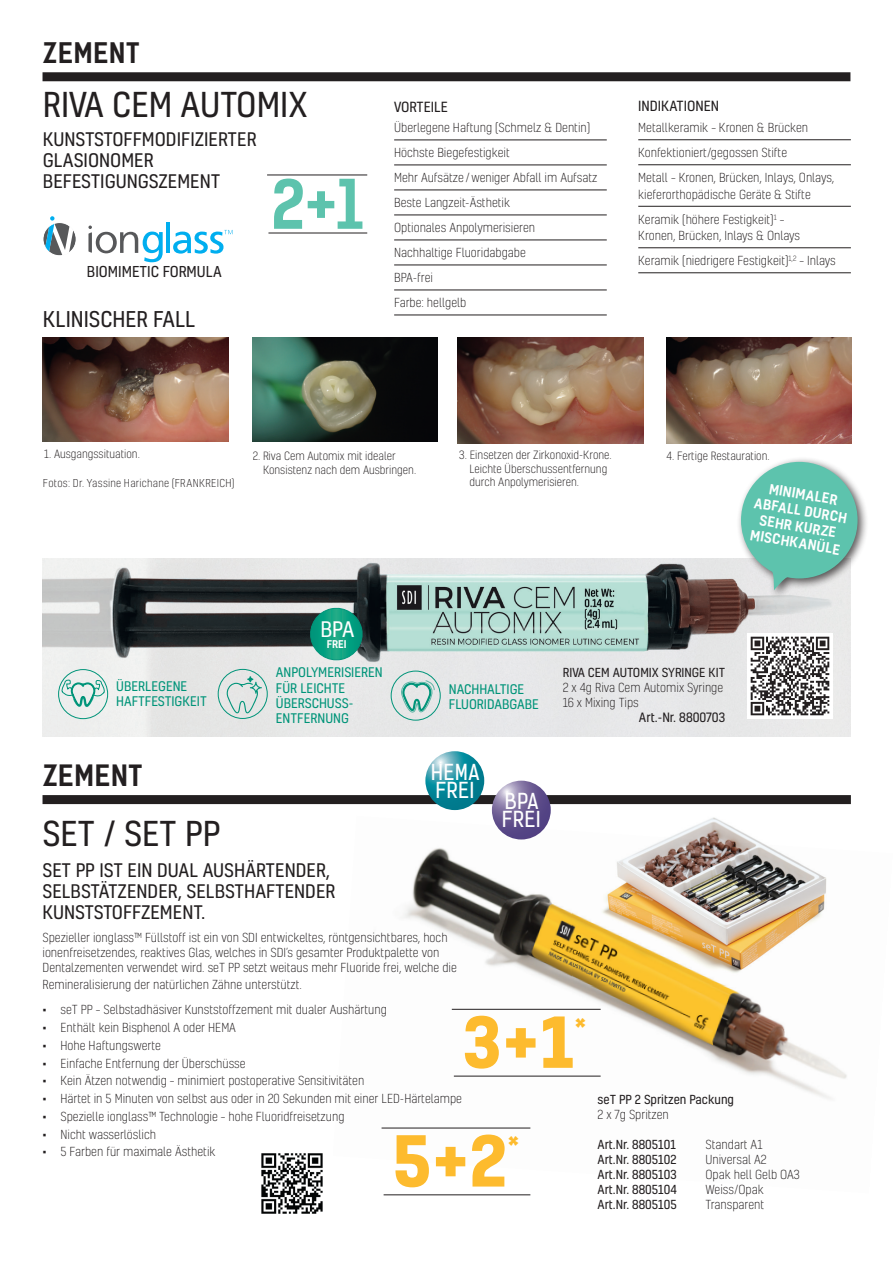
<style>
.page{position:relative;width:893px;height:1263px;background:#fff}
.page>*{position:absolute;margin:0;border:0;box-sizing:border-box;transform-origin:0 0}
.t1{font:700 67.35px "Kelson";color:#fdbb2e}
.t2{font:700 64.8px "Kelson Sans";color:#5dc3ad}
.t3{font:33px "Kelson";color:#231f20}
.t4{font:700 28.05px "Kelson Sans";letter-spacing:.015em;color:#231f20}
.t5{font:700 27px "Kelson Sans";letter-spacing:.02em;color:#231f20}
.t6{font:21px/18px "Kelson Sans";letter-spacing:.015em;color:#fff}
.t7{font:20.85px "Kelson";color:#231f20}
.t8{font:20.55px "Kelson";color:#fff}
.t9{font:18px/21px "Kelson";color:#231f20}
.t10{font:14.4px "Kelson";color:#231f20}
.t11{font:500 13.5px/16.2px "Kelson";color:#fff;text-align:center}
.t12{font:13.5px "Kelson";color:#231f20}
.t13{font:12.75px/15.3px "Kelson";color:#009479}
.t14{font:12.3px "Kelson";color:#231f20}
.t15{font:300 12px/25px "Kelson";color:#231f20}
.t16{font:12px "Kelson";color:#231f20}
.t17{font:300 10.95px/13.8px "Kelson";color:#231f20}
.t18{font:300 10.5px "Kelson";letter-spacing:.02em;color:#231f20}
.t19{font:500 10.35px "Kelson";color:#fff}
.s1{font-weight:700}
</style>
<div class="page">
<hr style="left:638px;top:139px;width:213px;height:1px;background:#231f20">
<hr style="left:638px;top:164px;width:213px;height:1px;background:#231f20">
<hr style="left:638px;top:206px;width:213px;height:1px;background:#231f20">
<hr style="left:638px;top:247px;width:213px;height:1px;background:#231f20">
<hr style="left:638px;top:272px;width:213px;height:1px;background:#231f20">
<img style="left:43px;top:559px;width:808px;height:178px">
<svg style="left:45px;top:216px;width:29px;height:38px"></svg>
<div style="left:43px;top:223px;width:33px;height:33px;border:1px solid #fff;border-radius:50%"></div>
<hr style="left:166px;top:222px;width:4px;height:31px;background:#00aeef">
<svg style="left:88px;top:226px;width:75px;height:36px"></svg>
<svg style="left:173px;top:230px;width:60px;height:24px"></svg>
<img style="left:43px;top:337px;width:185px;height:105px">
<img style="left:252px;top:337px;width:185px;height:105px">
<img style="left:458px;top:337px;width:185px;height:106px">
<img style="left:666px;top:337px;width:185px;height:106px">
<div style="left:43px;top:72px;width:807px;height:9px;background:#231f20"></div>
<div style="left:218px;top:669px;width:50px;height:50px;border:1px solid #009479;border-radius:50%"></div>
<svg style="left:227px;top:676px;width:35px;height:37px"></svg>
<div style="left:58px;top:669px;width:50px;height:50px;border:1px solid #009479;border-radius:50%"></div>
<svg style="left:61px;top:679px;width:44px;height:31px"></svg>
<div style="left:391px;top:671px;width:50px;height:50px;border:1px solid #009479;border-radius:50%"></div>
<svg style="left:401px;top:680px;width:34px;height:33px"></svg>
<svg style="left:308px;top:606px;width:56px;height:56px;background:#379f89"></svg>
<img style="left:748px;top:633px;width:85px;height:85px">
<hr style="left:394px;top:140px;width:213px;height:1px;background:#231f20">
<hr style="left:394px;top:165px;width:213px;height:1px;background:#231f20">
<hr style="left:394px;top:190px;width:213px;height:1px;background:#231f20">
<hr style="left:394px;top:215px;width:213px;height:1px;background:#231f20">
<hr style="left:394px;top:240px;width:213px;height:1px;background:#231f20">
<hr style="left:394px;top:265px;width:213px;height:1px;background:#231f20">
<hr style="left:394px;top:290px;width:213px;height:1px;background:#231f20">
<hr style="left:394px;top:315px;width:213px;height:1px;background:#231f20">
<hr style="left:267px;top:175px;width:100px;height:1px;background:#231f20">
<hr style="left:268px;top:233px;width:99px;height:1px;background:#231f20">
<div style="left:43px;top:795px;width:808px;height:9px;background:#231f20"></div>
<img style="left:381px;top:816px;width:466px;height:313px">
<img style="left:572px;top:804px;width:278px;height:181px">
<hr style="left:452px;top:1009px;width:149px;height:1px;background:#231f20">
<hr style="left:454px;top:1076px;width:147px;height:1px;background:#231f20">
<hr style="left:382px;top:1127px;width:148px;height:1px;background:#231f20">
<hr style="left:384px;top:1194px;width:146px;height:1px;background:#231f20">
<img style="left:261px;top:1153px;width:62px;height:61px">
<svg style="left:492px;top:781px;width:59px;height:58px;background:#726398"></svg>
<svg style="left:425px;top:751px;width:59px;height:59px;background:#2392a3"></svg>
<div style="left:736px;top:457px;width:133px;height:143px;background:#231f20;opacity:.75"></div>
<svg style="left:741px;top:462px;width:117px;height:128px;background:#80c9b9"></svg>
<h3 class="t5" style="left:43px;top:36px;width:98px">ZEMENT</h3>
<h3 class="t3" style="left:43px;top:83px;width:266px">RIVA CEM AUTOMIX</h3>
<p class="t12" style="left:638px;top:97px;width:82px">INDIKATIONEN</p>
<p class="t15" style="left:638px;top:115px;width:198px">Metallkeramik – Kronen &amp; Brücken<br>Konfektioniert/gegossen Stifte<br>Metall – Kronen, Brücken, Inlays, Onlays,</p>
<p class="t15" style="left:638px;top:181px;width:174px">kieferorthopädische Geräte &amp; Stifte<br>Keramik (höhere Festigkeit)<sup>1</sup> –</p>
<p class="t15" style="left:638px;top:223px;width:199px">Kronen, Brücken, Inlays &amp; Onlays<br>Keramik (niedrigere Festigkeit)<sup>1,2</sup> – Inlays</p>
<p class="t10" style="left:87px;top:262px;width:136px">BIOMIMETIC FORMULA</p>
<h3 class="t7" style="left:43px;top:305px;width:154px">KLINISCHER FALL</h3>
<p class="t12" style="left:394px;top:98px;width:55px">VORTEILE</p>
<p class="t15" style="left:394px;top:115px;width:205px">Überlegene Haftung (Schmelz &amp; Dentin)<br>Höchste Biegefestigkeit<br>Mehr Aufsätze /weniger Abfall im Aufsatz<br>Beste Langzeit-Ästhetik<br>Optionales Anpolymerisieren<br>Nachhaltige Fluoridabgabe<br>BPA-frei<br>Farbe: hellgelb</p>
<h3 class="t9" style="left:43px;top:129px;width:215px">KUNSTSTOFFMODIFIZIERTER<br>GLASIONOMER<br>BEFESTIGUNGSZEMENT</h3>
<h2 class="t2" style="left:271px;top:165px;width:94px">2+1</h2>
<p class="t17" style="left:44px;top:447px;width:97px">1. Ausgangssituation.</p>
<p class="t17" style="left:263px;top:448px;width:155px;line-height:14.4px;text-indent:-10px">2. Riva Cem Automix mit idealer<br>Konsistenz nach dem Ausbringen.</p>
<p class="t17" style="left:470px;top:447px;width:143px;text-indent:-10px">3. Einsetzen der Zirkonoxid-Krone.<br>Leichte Überschussentfernung durch Anpolymerisieren.</p>
<p class="t17" style="left:666px;top:449px;width:105px">4. Fertige Restauration.</p>
<p class="t18" style="left:43px;top:477px;width:193px">Fotos: Dr. Yassine Harichane (FRANKREICH)</p>
<p class="t11" style="left:758px;top:478px;width:96px;rotate:9deg">MINIMALER<br>ABFALL DURCH<br>SEHR KURZE<br>MISCHKANÜLE</p>
<h3 class="t8" style="left:320px;top:616px;width:36px">BPA</h3>
<p class="t19" style="left:327px;top:637px;width:21px">FREI</p>
<p class="t13" style="left:276px;top:664px;width:108px">ANPOLYMERISIEREN<br>FÜR LEICHTE<br>ÜBERSCHUSS-<br>ENTFERNUNG</p>
<p class="t13" style="left:116px;top:678px;width:92px">ÜBERLEGENE<br>HAFTFESTIGKEIT</p>
<p class="t13" style="left:449px;top:681px;width:91px">NACHHALTIGE<br>FLUORIDABGABE</p>
<h3 class="t4" style="left:43px;top:758px;width:101px">ZEMENT</h3>
<h3 class="t3" style="left:43px;top:811px;width:179px">SET / SET PP</h3>
<h3 class="t9" style="left:43px;top:859px;width:294px">SET PP IST EIN DUAL AUSHÄRTENDER,<br>SELBSTÄTZENDER, SELBSTHAFTENDER<br>KUNSTSTOFFZEMENT.</h3>
<h3 class="t6" style="left:431px;top:763px;width:50px">HEMA<br>FREI</h3>
<h3 class="t6" style="left:502px;top:792px;width:40px">BPA<br>FREI</h3>
<p class="t16" style="left:563px;top:664px;width:164px">RIVA CEM AUTOMIX SYRINGE KIT</p>
<p class="t15" style="left:563px;top:679px;width:162px;line-height:15px">2 x 4g Riva Cem Automix Syringe<br>16 x Mixing Tips</p>
<p class="t14" style="left:639px;top:710px;width:88px">Art.-Nr. 8800703</p>
<p class="t15" style="left:43px;top:930px;width:416px;line-height:15px">Spezieller ionglass™ Füllstoff ist ein von SDI entwickeltes, röntgensichtbares, hoch ionenfreisetzendes, reaktives Glas, welches in SDI’s gesamter Produktpalette von<br>Dentalzementen verwendet wird. seT PP setzt weitaus mehr Fluoride frei, welche die</p>
<p class="t15" style="left:43px;top:972px;width:261px">Remineralisierung der natürlichen Zähne unterstützt.</p>
<p class="t15" style="left:43px;top:997px;width:346px"><span class="s1">•</span> seT PP – Selbstadhäsiver Kunststoffzement mit dualer Aushärtung</p>
<p class="t15" style="left:43px;top:1015px;width:195px"><span class="s1">•</span> Enthält kein Bisphenol A oder HEMA</p>
<p class="t15" style="left:43px;top:1032px;width:120px"><span class="s1">•</span> Hohe Haftungswerte</p>
<p class="t15" style="left:43px;top:1050px;width:205px"><span class="s1">•</span> Einfache Entfernung der Überschüsse</p>
<p class="t15" style="left:43px;top:1068px;width:323px"><span class="s1">•</span> Kein Ätzen notwendig – minimiert postoperative Sensitivitäten</p>
<p class="t15" style="left:43px;top:1086px;width:421px"><span class="s1">•</span> Härtet in 5 Minuten von selbst aus oder in 20 Sekunden mit einer LED-Härtelampe</p>
<p class="t15" style="left:43px;top:1103px;width:303px"><span class="s1">•</span> Spezielle ionglass™ Technologie – hohe Fluoridfreisetzung</p>
<p class="t15" style="left:43px;top:1121px;width:115px"><span class="s1">•</span> Nicht wasserlöslich</p>
<p class="t15" style="left:43px;top:1139px;width:175px"><span class="s1">•</span> 5 Farben für maximale Ästhetik</p>
<h1 class="t1" style="left:393px;top:1113px;width:128px">5+2<sup>*</sup></h1>
<h1 class="t1" style="left:463px;top:994px;width:125px">3+1<sup>*</sup></h1>
<p class="t16" style="left:597px;top:1092px;width:138px">seT PP 2 Spritzen Packung</p>
<p class="t15" style="left:597px;top:1102px;width:73px">2 x 7g Spritzen</p>
<p class="t16" style="left:597px;top:1137px;width:80px">Art.Nr. 8805101</p>
<p class="t15" style="left:705px;top:1132px;width:59px">Standart A1</p>
<p class="t16" style="left:597px;top:1152px;width:80px">Art.Nr. 8805102</p>
<p class="t15" style="left:705px;top:1147px;width:63px">Universal A2</p>
<p class="t16" style="left:597px;top:1167px;width:81px">Art.Nr. 8805103</p>
<p class="t15" style="left:705px;top:1162px;width:96px">Opak hell Gelb OA3</p>
<p class="t16" style="left:597px;top:1182px;width:81px">Art.Nr. 8805104</p>
<p class="t15" style="left:705px;top:1177px;width:60px">Weiss/Opak</p>
<p class="t16" style="left:597px;top:1197px;width:81px">Art.Nr. 8805105</p>
<p class="t15" style="left:705px;top:1192px;width:60px">Transparent</p>
</div>
